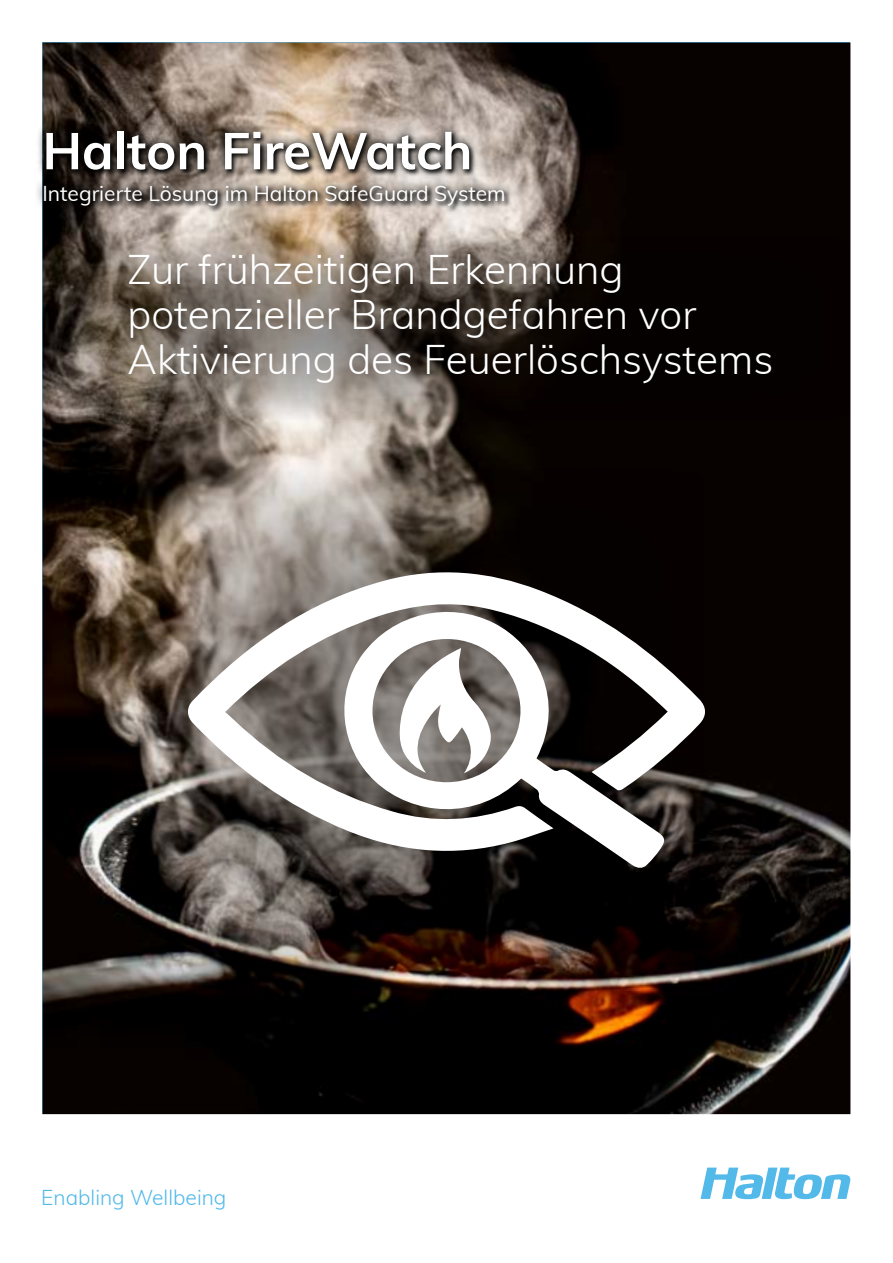
<style>
.page{position:relative;width:893px;height:1263px;background:#fff}
.page>*{position:absolute;margin:0;border:0;box-sizing:border-box;transform-origin:0 0}
.Otsikko{font:700 51px "Muli";color:#fff}
.t1{font:300 40.5px/45px "Muli";color:#fff}
.Otsikko-2{font:21px "Muli";color:#fff}
.t2{font:300 21px "Muli";color:#52b9e9}
</style>
<div class="page">
<svg style="left:701px;top:1167px;width:149px;height:32px"></svg>
<img style="left:43px;top:43px;width:807px;height:1071px">
<svg style="left:37px;top:122px;width:476px;height:93px;background:#766d66"></svg>
<svg style="left:43px;top:237px;width:807px;height:183px;background:#453e38"></svg>
<svg style="left:188px;top:468px;width:517px;height:504px;background:#423935"></svg>
<svg style="left:188px;top:572px;width:517px;height:285px"></svg>
<svg style="left:334px;top:600px;width:332px;height:268px"></svg>
<svg style="left:399px;top:648px;width:92px;height:125px"></svg>
<p class="Otsikko" style="left:43px;top:114px;width:431px">Halton FireWatch</p>
<p class="Otsikko-2" style="left:43px;top:178px;width:465px">Integrierte Lösung im Halton SafeGuard System</p>
<p class="t1" style="left:128px;top:245px;width:647px">Zur frühzeitigen Erkennung potenzieller Brandgefahren vor<br>Aktivierung des Feuerlöschsystems</p>
<p class="t2" style="left:41px;top:1182px;width:187px">Enabling Wellbeing</p>
</div>
